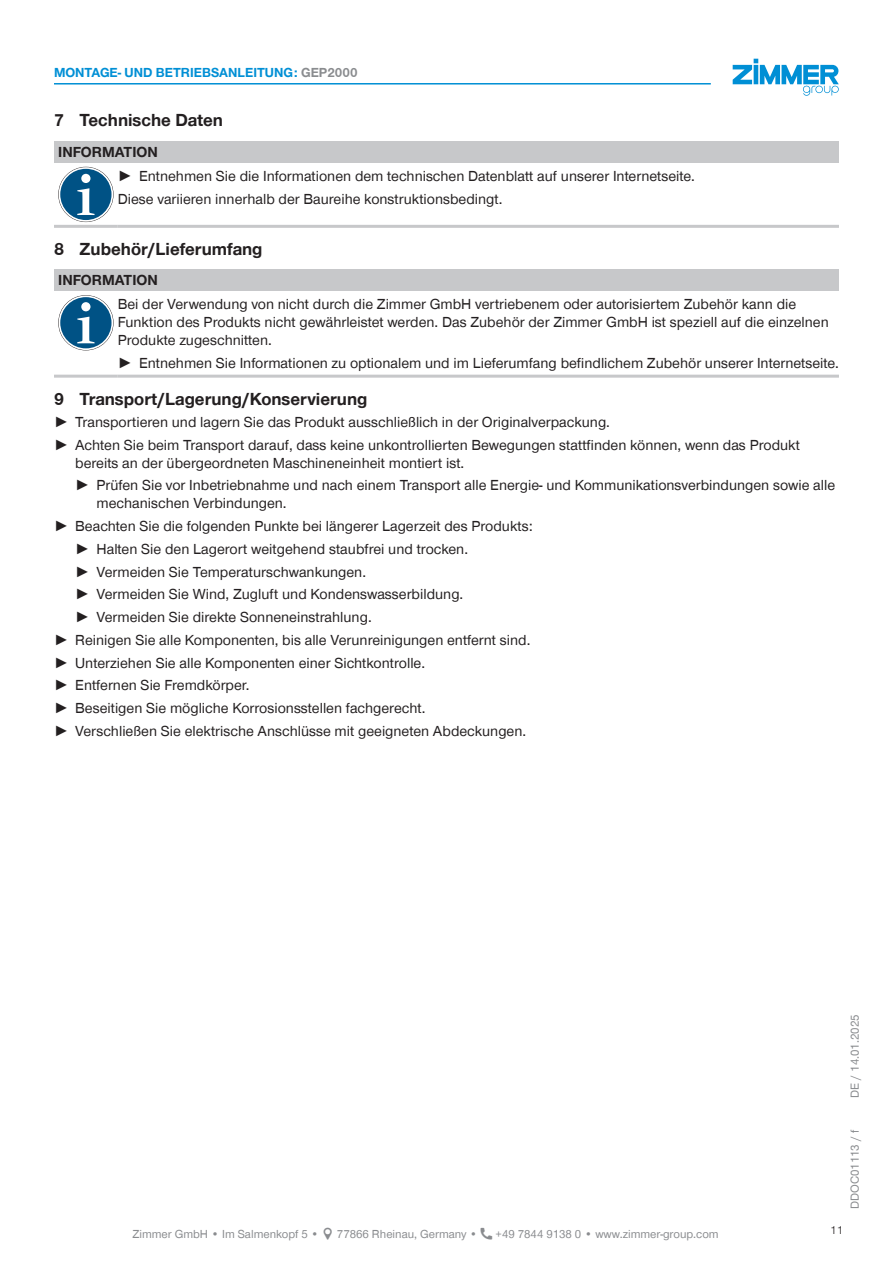
<style>
.page{position:relative;width:893px;height:1263px;background:#fff}
.page>*{position:absolute;margin:0;border:0;box-sizing:border-box;transform-origin:0 0}
.t1{font:700 18px "Zimmer Group Sans Global";color:#231f20}
.CB_AF_TD-Text{font:15px/18px "Zimmer Group Sans Global";color:#231f20}
.CB_AF_TD-Signalwort{font:700 15px "Zimmer Group Sans Global";color:#231f20}
.CB_AF_TD-Kopfzeile{font:700 13.5px "Zimmer Group Sans Global";color:#008fd5}
.CB_AF_TD-Fusszeile{font:12px "Zimmer Group Sans Global";color:#8a8c8f}
.CB_AF_TD-Seitenrand{font:12px "Zimmer Group Sans";color:#8a8c8f}
.CB_AF_Seitenzahl_rechts{font:300 12px "Zimmer Group Sans";color:#231f20}
.s1{color:#8a8c8f}
.s2{font-family:"Zimmer Group Sans"}
</style>
<div class="page">
<svg style="left:733px;top:59px;width:106px;height:37px"></svg>
<div style="left:54px;top:141px;width:785px;height:22px;background:#c7c8ca"></div>
<hr style="left:54px;top:225px;width:64px;height:3px;background:#c7c8ca">
<hr style="left:118px;top:225px;width:721px;height:3px;background:#c7c8ca">
<svg style="left:58px;top:167px;width:56px;height:55px"></svg>
<svg style="left:59px;top:167px;width:54px;height:55px"></svg>
<div style="left:60px;top:169px;width:52px;height:51px;background:#005285;border-radius:50%"></div>
<svg style="left:77px;top:188px;width:18px;height:27px"></svg>
<div style="left:81px;top:174px;width:9px;height:9px;background:#fff;border-radius:50%"></div>
<div style="left:54px;top:270px;width:785px;height:21px;background:#c7c8ca"></div>
<hr style="left:54px;top:375px;width:64px;height:3px;background:#c7c8ca">
<hr style="left:118px;top:375px;width:721px;height:3px;background:#c7c8ca">
<svg style="left:58px;top:295px;width:56px;height:55px"></svg>
<svg style="left:59px;top:295px;width:54px;height:55px"></svg>
<div style="left:60px;top:297px;width:52px;height:51px;background:#005285;border-radius:50%"></div>
<svg style="left:77px;top:317px;width:18px;height:26px"></svg>
<div style="left:81px;top:302px;width:9px;height:9px;background:#fff;border-radius:50%"></div>
<hr style="left:54px;top:83px;width:657px;height:2px;background:#008fd5">
<p class="CB_AF_TD-Kopfzeile" style="left:54px;top:65px;width:305px">MONTAGE- UND BETRIEBSANLEITUNG: <span class="s1">GEP2000</span></p>
<p class="t1" style="left:54px;top:110px;width:170px">7 Technische Daten</p>
<p class="CB_AF_TD-Signalwort" style="left:58px;top:143px;width:101px">INFORMATION</p>
<p class="CB_AF_TD-Text" style="left:118px;top:167px;width:579px"><span class="s2">►</span> Entnehmen Sie die Informationen dem technischen Datenblatt auf unserer Internetseite.</p>
<p class="CB_AF_TD-Text" style="left:118px;top:190px;width:386px">Diese variieren innerhalb der Baureihe konstruktionsbedingt.</p>
<p class="t1" style="left:54px;top:238px;width:210px">8 Zubehör/Lieferumfang</p>
<p class="CB_AF_TD-Signalwort" style="left:58px;top:271px;width:101px">INFORMATION</p>
<p class="CB_AF_TD-Text" style="left:118px;top:295px;width:712px">Bei der Verwendung von nicht durch die Zimmer GmbH vertriebenem oder autorisiertem Zubehör kann die<br>Funktion des Produkts nicht gewährleistet werden. Das Zubehör der Zimmer GmbH ist speziell auf die einzelnen<br>Produkte zugeschnitten.</p>
<p class="CB_AF_TD-Text" style="left:118px;top:353px;width:723px"><span class="s2">►</span> Entnehmen Sie Informationen zu optionalem und im Lieferumfang befindlichem Zubehör unserer Internetseite.</p>
<p class="t1" style="left:54px;top:388px;width:315px">9 Transport/Lagerung/Konservierung</p>
<p class="CB_AF_TD-Text" style="left:54px;top:413px;width:557px"><span class="s2">►</span> Transportieren und lagern Sie das Produkt ausschließlich in der Originalverpackung.</p>
<p class="CB_AF_TD-Text" style="left:75px;top:436px;width:726px;text-indent:-21px"><span class="s2">►</span> Achten Sie beim Transport darauf, dass keine unkontrollierten Bewegungen stattfinden können, wenn das Produkt bereits an der übergeordneten Maschineneinheit montiert ist.</p>
<p class="CB_AF_TD-Text" style="left:97px;top:476px;width:740px;text-indent:-21px"><span class="s2">►</span> Prüfen Sie vor Inbetriebnahme und nach einem Transport alle Energie- und Kommunikationsverbindungen sowie alle mechanischen Verbindungen.</p>
<p class="CB_AF_TD-Text" style="left:54px;top:517px;width:480px"><span class="s2">►</span> Beachten Sie die folgenden Punkte bei längerer Lagerzeit des Produkts:</p>
<p class="CB_AF_TD-Text" style="left:75px;top:540px;width:394px"><span class="s2">►</span> Halten Sie den Lagerort weitgehend staubfrei und trocken.</p>
<p class="CB_AF_TD-Text" style="left:75px;top:562px;width:292px"><span class="s2">►</span> Vermeiden Sie Temperaturschwankungen.</p>
<p class="CB_AF_TD-Text" style="left:75px;top:585px;width:390px"><span class="s2">►</span> Vermeiden Sie Wind, Zugluft und Kondenswasserbildung.</p>
<p class="CB_AF_TD-Text" style="left:75px;top:608px;width:298px"><span class="s2">►</span> Vermeiden Sie direkte Sonneneinstrahlung.</p>
<p class="CB_AF_TD-Text" style="left:54px;top:631px;width:478px"><span class="s2">►</span> Reinigen Sie alle Komponenten, bis alle Verunreinigungen entfernt sind.</p>
<p class="CB_AF_TD-Text" style="left:54px;top:653px;width:373px"><span class="s2">►</span> Unterziehen Sie alle Komponenten einer Sichtkontrolle.</p>
<p class="CB_AF_TD-Text" style="left:54px;top:676px;width:197px"><span class="s2">►</span> Entfernen Sie Fremdkörper.</p>
<p class="CB_AF_TD-Text" style="left:54px;top:699px;width:373px"><span class="s2">►</span> Beseitigen Sie mögliche Korrosionsstellen fachgerecht.</p>
<p class="CB_AF_TD-Text" style="left:54px;top:722px;width:474px"><span class="s2">►</span> Verschließen Sie elektrische Anschlüsse mit geeigneten Abdeckungen.</p>
<p class="CB_AF_TD-Fusszeile" style="left:132px;top:1227px;width:188px">Zimmer GmbH • Im Salmenkopf 5 •</p>
<p class="CB_AF_TD-Fusszeile" style="left:337px;top:1227px;width:142px">77866 Rheinau, Germany •</p>
<p class="CB_AF_TD-Fusszeile" style="left:496px;top:1227px;width:225px">+49 7844 9138 0 • www.zimmer-group.com</p>
<p class="CB_AF_TD-Seitenrand" style="left:847px;top:1097px;width:85px;rotate:-90deg">DE / 14.01.2025</p>
<p class="CB_AF_Seitenzahl_rechts" style="left:830px;top:1222px;width:15px">11</p>
<p class="CB_AF_TD-Seitenrand" style="left:847px;top:1209px;width:81px;rotate:-90deg">DDOC01113 / f</p>
</div>
